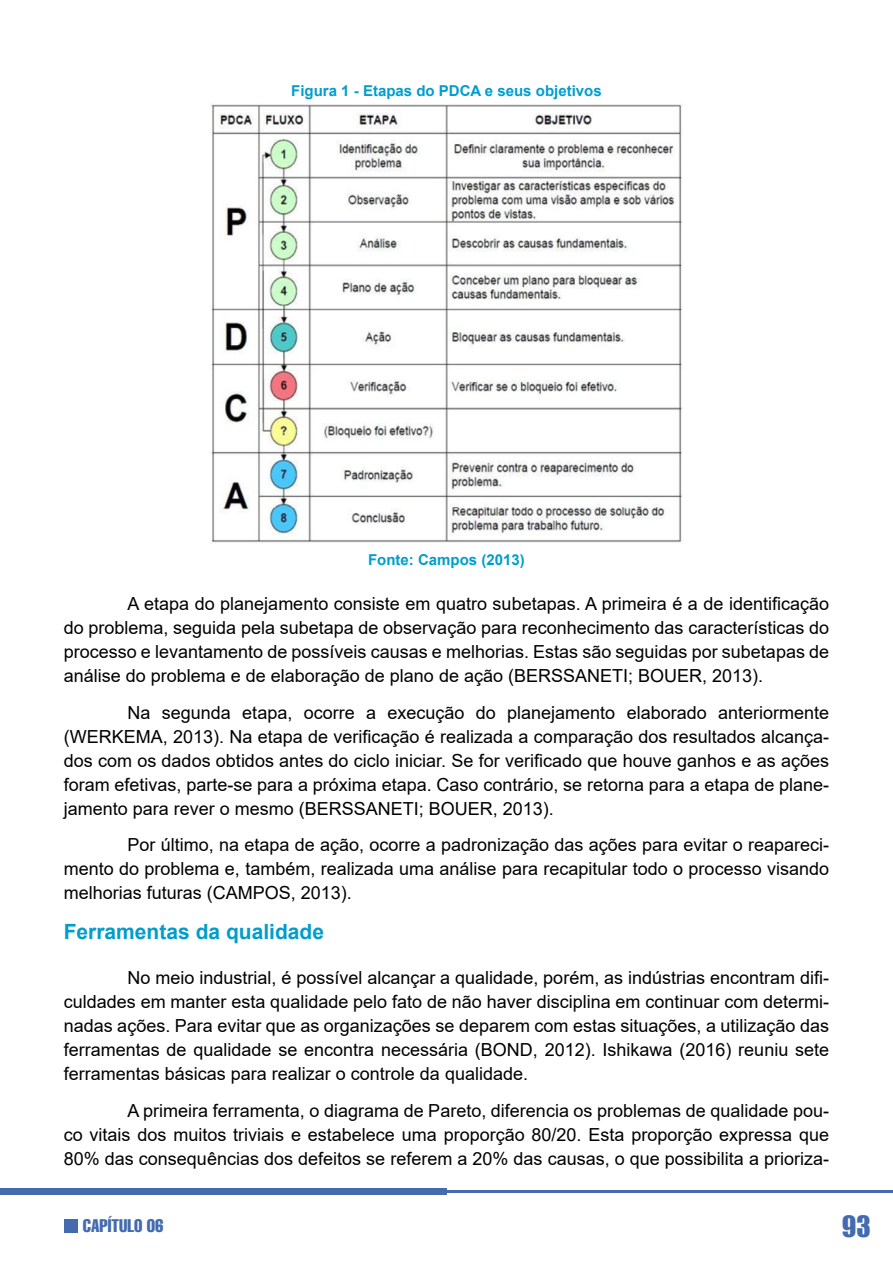
<style>
.page{position:relative;width:893px;height:1263px;background:#fff}
.page>*{position:absolute;margin:0;border:0;box-sizing:border-box;transform-origin:0 0}
.t1{font:27px "Impact";color:#446bb0}
.t2{font:700 21px "Arial";color:#009dcd}
.t3{font:18px/24px "Arial";color:#000;text-align:justify}
.t4{font:extra-condensed 18px "Helvetica";color:#446bb0}
.t5{font:700 15px "Arial";color:#009dcd}
</style>
<div class="page">
<div style="left:0;top:1188px;width:446px;height:7px;background:#446bb0"></div>
<hr style="left:446px;top:1191px;width:447px;height:2px;background:#446bb0">
<div style="left:65px;top:1219px;width:13px;height:14px;background:#446bb0"></div>
<img style="left:210px;top:104px;width:473px;height:439px">
<p class="t5" style="left:291px;top:80px;width:312px">Figura 1 - Etapas do PDCA e seus objetivos</p>
<p class="t5" style="left:368px;top:549px;width:158px">Fonte: Campos (2013)</p>
<p class="t3" style="left:64px;top:591px;width:767px;text-indent:64px">A etapa do planejamento consiste em quatro subetapas. A primeira é a de identificação do problema, seguida pela subetapa de observação para reconhecimento das características do processo e levantamento de possíveis causas e melhorias. Estas são seguidas por subetapas de análise do problema e de elaboração de plano de ação (BERSSANETI; BOUER, 2013).</p>
<p class="t3" style="left:64px;top:700px;width:767px;text-indent:64px">Na segunda etapa, ocorre a execução do planejamento elaborado anteriormente (WERKEMA, 2013). Na etapa de verificação é realizada a comparação dos resultados alcança&shy;dos com os dados obtidos antes do ciclo iniciar. Se for verificado que houve ganhos e as ações foram efetivas, parte-se para a próxima etapa. Caso contrário, se retorna para a etapa de plane&shy;jamento para rever o mesmo (BERSSANETI; BOUER, 2013).</p>
<p class="t3" style="left:64px;top:833px;width:767px;text-indent:64px">Por último, na etapa de ação, ocorre a padronização das ações para evitar o reapareci&shy;mento do problema e, também, realizada uma análise para recapitular todo o processo visando melhorias futuras (CAMPOS, 2013).</p>
<p class="t2" style="left:64px;top:917px;width:262px">Ferramentas da qualidade</p>
<p class="t3" style="left:64px;top:966px;width:767px;text-indent:64px">No meio industrial, é possível alcançar a qualidade, porém, as indústrias encontram difi&shy;culdades em manter esta qualidade pelo fato de não haver disciplina em continuar com determi&shy;nadas ações. Para evitar que as organizações se deparem com estas situações, a utilização das ferramentas de qualidade se encontra necessária (BOND, 2012). Ishikawa (2016) reuniu sete ferramentas básicas para realizar o controle da qualidade.</p>
<p class="t3" style="left:64px;top:1099px;width:767px;text-indent:64px">A primeira ferramenta, o diagrama de Pareto, diferencia os problemas de qualidade pou&shy;co vitais dos muitos triviais e estabelece uma proporção 80/20. Esta proporção expressa que 80% das consequências dos defeitos se referem a 20% das causas, o que possibilita a prioriza-</p>
<p class="t4" style="left:83px;top:1214px;width:82px">CAPÍTULO 06</p>
<h1 class="t1" style="left:842px;top:1206px;width:30px">93</h1>
</div>
